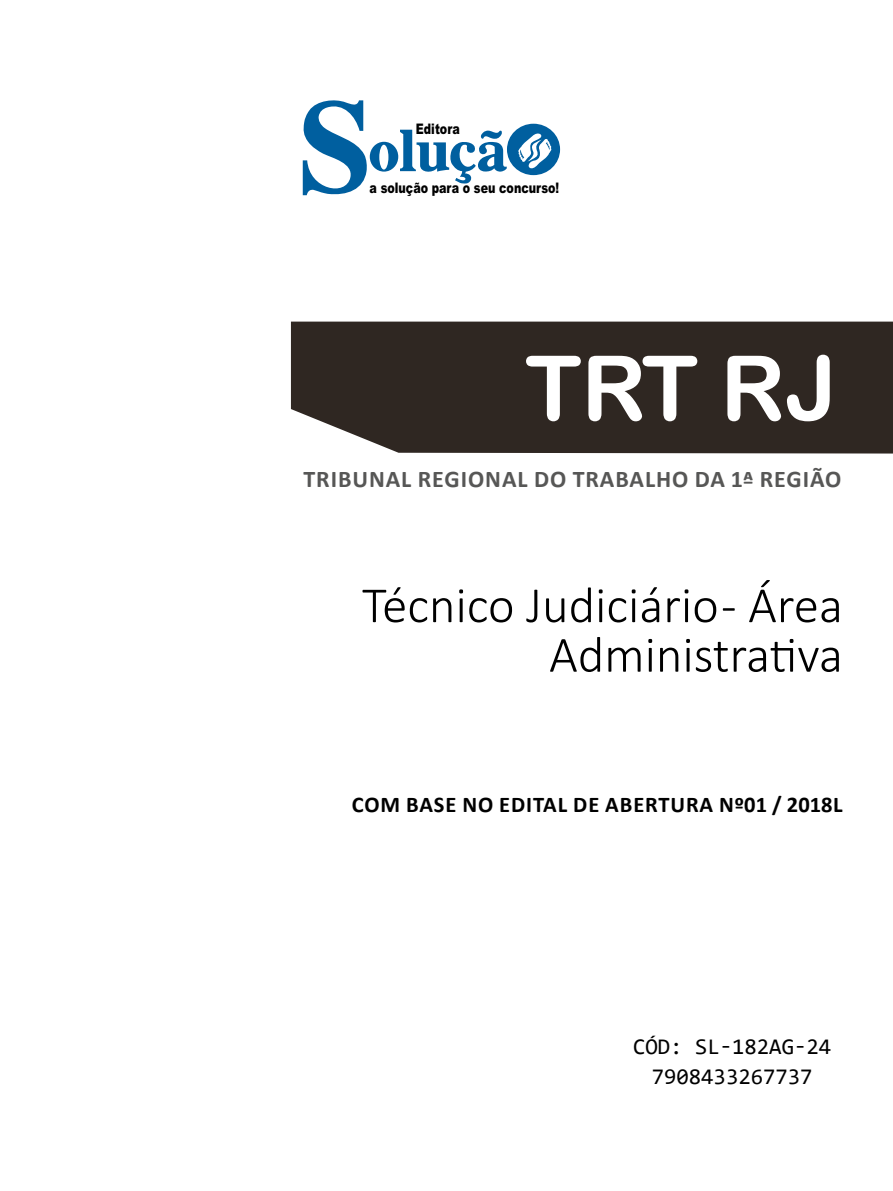
<style>
.page{position:relative;width:893px;height:1191px;background:#fff}
.page>*{position:absolute;margin:0;border:0;box-sizing:border-box;transform-origin:0 0}
.TÍTULO{font:90px "Arial Rounded MT Bold";color:#fff}
.CARGO{font:300 51px/49.5px "Calibri";color:#000;text-align:right}
.SUBTÍTULO{font:700 24px "Calibri";letter-spacing:.04em;color:#575756}
.EDITAL{font:700 22.5px "Calibri";letter-spacing:.04em;color:#000}
.SKU_CÓD{font:22.5px "Consolas";color:#000}
.t1{font:900 14.55px "Arial";color:#000;scale:.76 1}
</style>
<div class="page">
<div style="left:291px;top:321px;width:602px;height:132px;background:#2f2722"></div>
<svg style="left:303px;top:100px;width:257px;height:96px"></svg>
<p class="t1" style="left:416px;top:118px;width:59px">Editora</p>
<p class="t1" style="left:370px;top:178px;width:251px">a solução para o seu concurso!</p>
<p class="TÍTULO" style="left:525px;top:335px;width:313px">TRT RJ</p>
<p class="SUBTÍTULO" style="left:303px;top:462px;width:539px">TRIBUNAL REGIONAL DO TRABALHO DA 1ª REGIÃO</p>
<p class="CARGO" style="left:362px;top:580px;width:482px">Técnico Judiciário - Área<br>Administrativa</p>
<p class="EDITAL" style="left:352px;top:789px;width:492px">COM BASE NO EDITAL DE ABERTURA Nº01 / 2018L</p>
<p class="SKU_CÓD" style="left:633px;top:1030px;width:199px">CÓD: SL-182AG-24</p>
<p class="SKU_CÓD" style="left:652px;top:1060px;width:162px">7908433267737</p>
</div>
